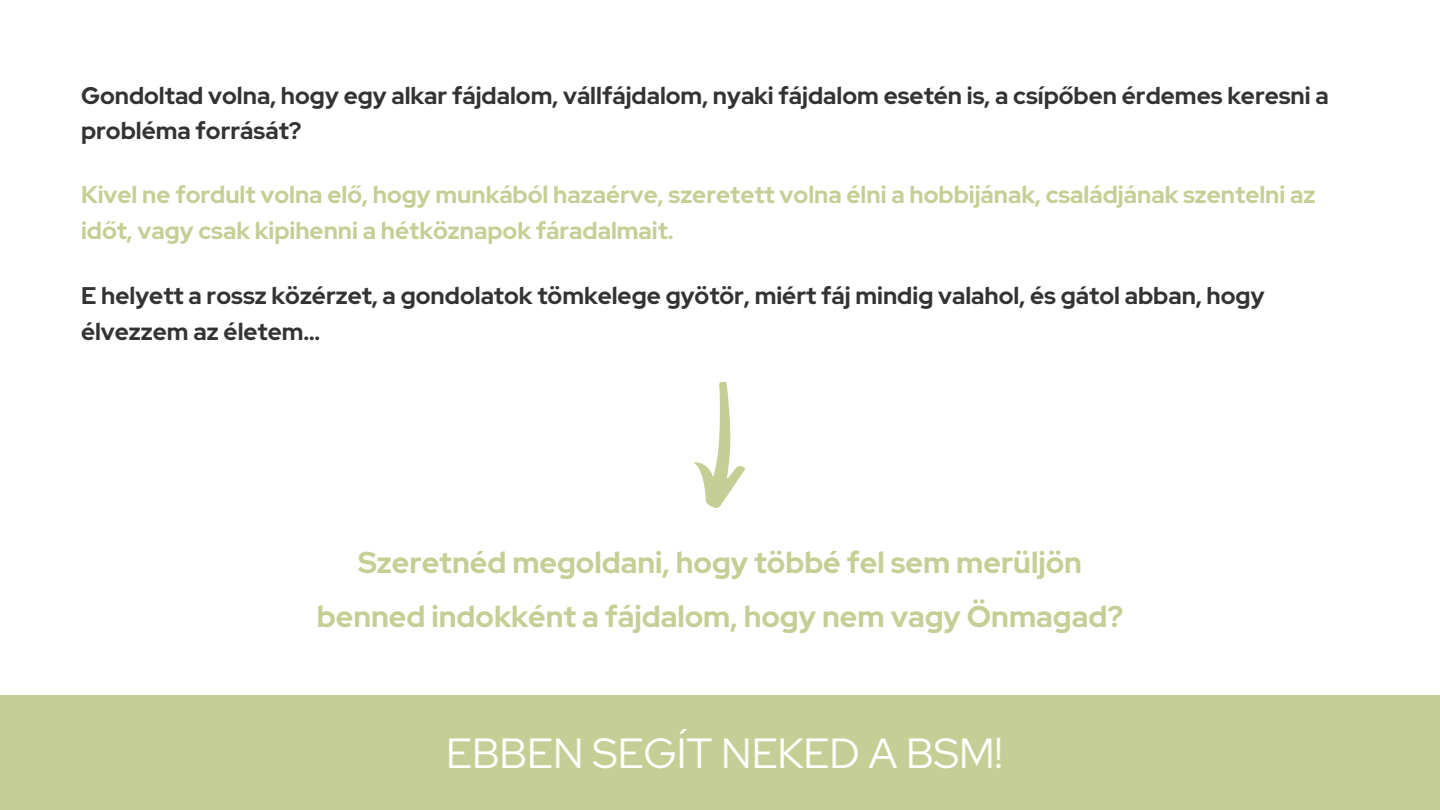
<style>
.page{position:relative;width:1440px;height:810px;background:#fff}
.page>*{position:absolute;margin:0;border:0;box-sizing:border-box;transform-origin:0 0}
.t1{font:42px "Red Hat Display";color:#fff}
.t2{font:700 30px/54px "Red Hat Display";color:#c5cf95;text-align:center}
.t3{font:700 24px/35.2px "Red Hat Display";color:#333}
.t4{font:700 24px/36px "Red Hat Display";color:#c5cf95}
</style>
<div class="page">
<div style="left:0;top:695px;width:1440px;height:115px;background:#c5cf95"></div>
<svg style="left:694px;top:382px;width:51px;height:126px"></svg>
<p class="t3" style="left:81px;top:77px;width:1249px">Gondoltad volna, hogy egy alkar fájdalom, vállfájdalom, nyaki fájdalom esetén is, a csípőben érdemes keresni a probléma forrását?</p>
<p class="t4" style="left:81px;top:176px;width:1236px">Kivel ne fordult volna elő, hogy munkából hazaérve, szeretett volna élni a hobbijának, családjának szentelni az időt, vagy csak kipihenni a hétköznapok fáradalmait.</p>
<p class="t3" style="left:81px;top:277px;width:1185px;line-height:36px">E helyett a rossz közérzet, a gondolatok tömkelege gyötör, miért fáj mindig valahol, és gátol abban, hogy élvezzem az életem…</p>
<p class="t2" style="left:317px;top:535px;width:808px">Szeretnéd megoldani, hogy többé fel sem merüljön benned indokként a fájdalom, hogy nem vagy Önmagad?</p>
<h1 class="t1" style="left:446px;top:725px;width:558px">EBBEN SEGÍT NEKED A BSM!</h1>
</div>
